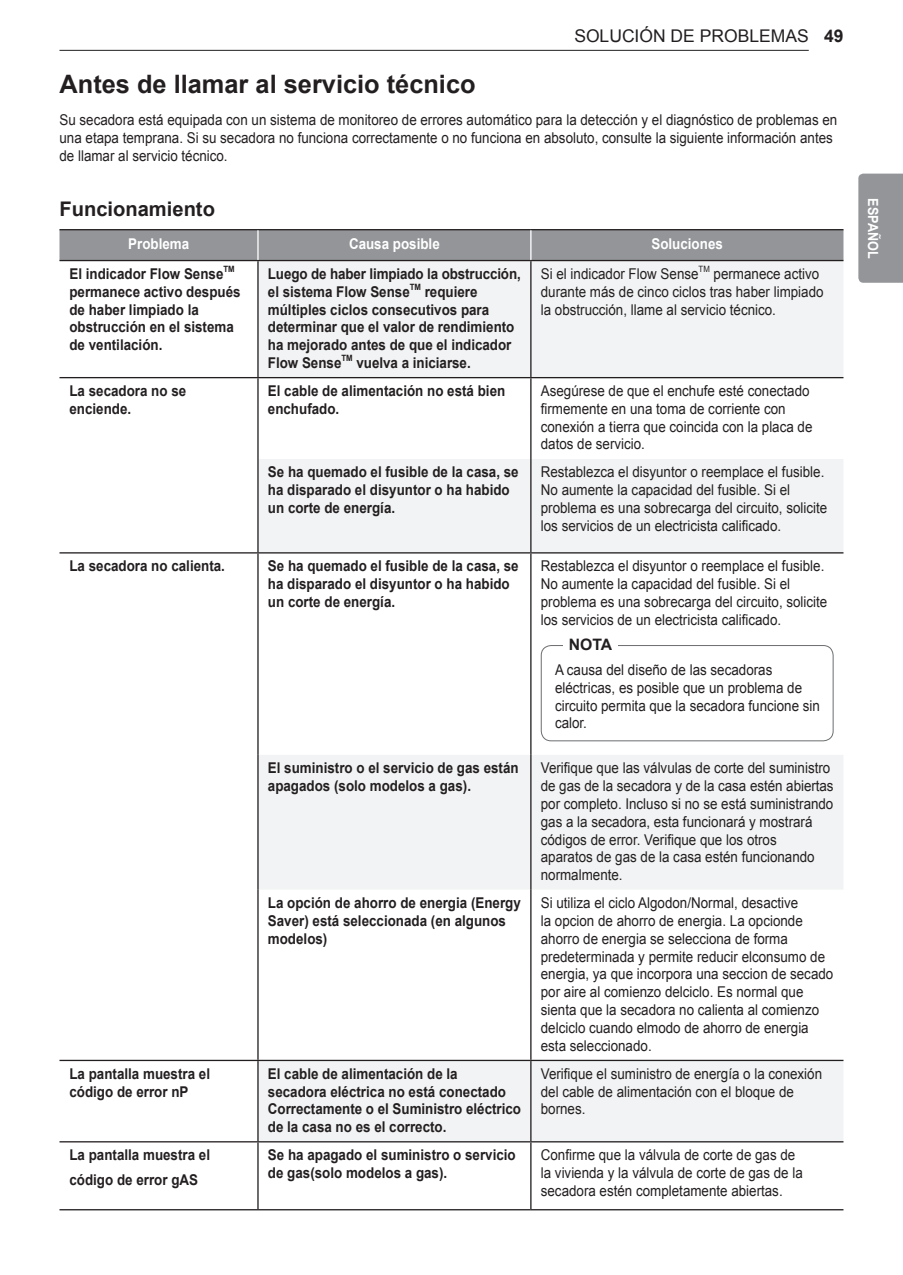
<style>
.page{position:relative;width:903px;height:1275px;background:#fff}
.page>*{position:absolute;margin:0;border:0;box-sizing:border-box;transform-origin:0 0}
.t1{font:700 25.38px "Arial";color:#231f20}
.t2{font:700 20.12px "Arial";color:#231f20}
.t3{font:17.5px "Arial";color:#231f20}
.t4{font:700 17.5px "Arial";color:#231f20}
.t5{font:700 15.75px "Arial";color:#231f20}
.t6{font:14.88px/17.8px "Arial";color:#231f20;scale:.9 1}
.t7{font:700 14.88px/17.8px "Arial";color:#231f20;scale:.9 1}
.t8{font:700 14.88px "Arial";color:#fff;scale:.9 1}
.t9{font:700 14px "Arial";color:#fff;scale:.9 1}
.t10{font:700 8.75px "Arial";color:#231f20;scale:.9 1}
.t11{font:8.75px "Arial";color:#231f20;scale:.9 1}
</style>
<div class="page">
<hr style="left:59px;top:50px;width:750px;height:1px;background:#231f20">
<div style="left:858px;top:174px;width:45px;height:109px;background:#939598"></div>
<div style="left:59px;top:230px;width:784px;height:30px;background:#939598"></div>
<svg style="left:259px;top:261px;width:584px;height:629px;fill:#f2f3f4"></svg>
<svg style="left:259px;top:890px;width:584px;height:319px"></svg>
<hr style="left:59px;top:229px;width:199px;height:1px;background:#231f20">
<hr style="left:258px;top:229px;width:273px;height:1px;background:#231f20">
<hr style="left:531px;top:229px;width:312px;height:1px;background:#231f20">
<hr style="left:59px;top:260px;width:199px;height:1px;background:#231f20">
<hr style="left:258px;top:260px;width:273px;height:1px;background:#231f20">
<hr style="left:531px;top:260px;width:312px;height:1px;background:#231f20">
<hr style="left:257px;top:261px;width:2px;height:116px;background:#231f20">
<hr style="left:530px;top:261px;width:1px;height:116px;background:#231f20">
<hr style="left:59px;top:377px;width:199px;height:1px;background:#231f20">
<hr style="left:258px;top:377px;width:273px;height:1px;background:#231f20">
<hr style="left:257px;top:378px;width:2px;height:81px;background:#231f20">
<hr style="left:531px;top:377px;width:312px;height:1px;background:#231f20">
<hr style="left:530px;top:378px;width:1px;height:81px;background:#231f20">
<hr style="left:257px;top:459px;width:2px;height:93px;background:#231f20">
<hr style="left:530px;top:459px;width:1px;height:93px;background:#231f20">
<hr style="left:59px;top:552px;width:199px;height:1px;background:#231f20">
<hr style="left:258px;top:552px;width:273px;height:1px;background:#231f20">
<hr style="left:257px;top:553px;width:2px;height:202px;background:#231f20">
<hr style="left:531px;top:552px;width:312px;height:1px;background:#231f20">
<hr style="left:530px;top:553px;width:1px;height:202px;background:#231f20">
<hr style="left:257px;top:755px;width:2px;height:135px;background:#231f20">
<hr style="left:530px;top:755px;width:1px;height:135px;background:#231f20">
<hr style="left:257px;top:890px;width:2px;height:170px;background:#231f20">
<hr style="left:530px;top:890px;width:1px;height:170px;background:#231f20">
<hr style="left:257px;top:1061px;width:2px;height:80px;background:#231f20">
<hr style="left:530px;top:1061px;width:1px;height:80px;background:#231f20">
<hr style="left:257px;top:1142px;width:2px;height:67px;background:#231f20">
<hr style="left:530px;top:1142px;width:1px;height:67px;background:#231f20">
<hr style="left:59px;top:1060px;width:199px;height:1px;background:#231f20">
<hr style="left:59px;top:1209px;width:199px;height:1px;background:#231f20">
<hr style="left:258px;top:1060px;width:273px;height:1px;background:#231f20">
<hr style="left:531px;top:1060px;width:312px;height:1px;background:#231f20">
<hr style="left:258px;top:1209px;width:273px;height:1px;background:#231f20">
<hr style="left:531px;top:1209px;width:312px;height:1px;background:#231f20">
<hr style="left:257px;top:230px;width:2px;height:30px;background:#fff">
<hr style="left:530px;top:230px;width:1px;height:30px;background:#fff">
<hr style="left:59px;top:1141px;width:199px;height:1px;background:#231f20">
<hr style="left:258px;top:1141px;width:273px;height:1px;background:#231f20">
<hr style="left:531px;top:1141px;width:312px;height:1px;background:#231f20">
<div style="left:541px;top:645px;width:292px;height:96px;border:1px solid #6c6d70;border-radius:10px"></div>
<div style="left:563px;top:640px;width:54px;height:13px;background:#fff"></div>
<p class="t3" style="left:574px;top:25px;width:24px">Solución</p>
<p class="t3" style="left:670px;top:25px;width:43px">de problemas</p>
<p class="t4" style="left:824px;top:25px;width:21px">49</p>
<h1 class="t1" style="left:59px;top:67px;width:418px">Antes de llamar al servicio técnico</h1>
<p class="t6" style="left:59px;top:111px;width:865px">Su secadora está equipada con un sistema de monitoreo de errores automático para la detección y el diagnóstico de problemas en una etapa temprana. Si su secadora no funciona correctamente o no funciona en absoluto, consulte la siguiente información antes de llamar al servicio técnico.</p>
<h2 class="t2" style="left:59px;top:196px;width:157px">Funcionamiento</h2>
<p class="t8" style="left:128px;top:234px;width:69px">Problema</p>
<p class="t8" style="left:349px;top:234px;width:102px">Causa posible</p>
<p class="t8" style="left:651px;top:234px;width:81px">Soluciones</p>
<p class="t7" style="left:69px;top:265px;width:173px">El indicador Flow Sense</p>
<p class="t10" style="left:223px;top:263px;width:14px">TM</p>
<p class="t7" style="left:69px;top:283px;width:192px">permanece activo después de haber limpiado la obstrucción en el sistema de ventilación.</p>
<p class="t6" style="left:541px;top:265px;width:177px">Si el indicador Flow Sense</p>
<p class="t11" style="left:698px;top:263px;width:14px">TM</p>
<p class="t7" style="left:268px;top:265px;width:282px">Luego de haber limpiado la obstrucción, el sistema Flow Sense</p>
<p class="t6" style="left:541px;top:265px;width:316px;text-indent:173px">permanece activo durante más de cinco ciclos tras haber limpiado la obstrucción, llame al servicio técnico.</p>
<p class="t10" style="left:410px;top:281px;width:14px">TM</p>
<p class="t7" style="left:268px;top:283px;width:275px;text-indent:157px">requiere múltiples ciclos consecutivos para determinar que el valor de rendimiento ha mejorado antes de que el indicador<br>Flow Sense</p>
<p class="t10" style="left:341px;top:352px;width:14px">TM</p>
<p class="t7" style="left:356px;top:354px;width:129px">vuelva a iniciarse.</p>
<p class="t7" style="left:69px;top:382px;width:131px">La secadora no se enciende.</p>
<p class="t7" style="left:268px;top:382px;width:265px">El cable de alimentación no está bien enchufado.</p>
<p class="t6" style="left:541px;top:382px;width:303px">Asegúrese de que el enchufe esté conectado firmemente en una toma de corriente con conexión a tierra que coincida con la placa de datos de servicio.</p>
<p class="t7" style="left:268px;top:464px;width:280px">Se ha quemado el fusible de la casa, se ha disparado el disyuntor o ha habido un corte de energía.</p>
<p class="t6" style="left:541px;top:463px;width:320px">Restablezca el disyuntor o reemplace el fusible.<br>No aumente la capacidad del fusible. Si el problema es una sobrecarga del circuito, solicite los servicios de un electricista calificado.</p>
<p class="t7" style="left:69px;top:557px;width:174px">La secadora no calienta.</p>
<p class="t7" style="left:268px;top:557px;width:280px">Se ha quemado el fusible de la casa, se ha disparado el disyuntor o ha habido un corte de energía.</p>
<p class="t6" style="left:541px;top:557px;width:320px">Restablezca el disyuntor o reemplace el fusible.<br>No aumente la capacidad del fusible. Si el problema es una sobrecarga del circuito, solicite los servicios de un electricista calificado.</p>
<p class="t5" style="left:569px;top:634px;width:45px">NOTA</p>
<p class="t6" style="left:555px;top:661px;width:296px">A causa del diseño de las secadoras eléctricas, es posible que un problema de circuito permita que la secadora funcione sin calor.</p>
<p class="t7" style="left:268px;top:759px;width:280px">El suministro o el servicio de gas están apagados (solo modelos a gas).</p>
<p class="t6" style="left:541px;top:759px;width:327px">Verifique que las válvulas de corte del suministro de gas de la secadora y de la casa estén abiertas por completo. Incluso si no se está suministrando gas a la secadora, esta funcionará y mostrará códigos de error. Verifique que los otros<br>aparatos de gas de la casa estén funcionando normalmente.</p>
<p class="t7" style="left:268px;top:894px;width:283px">La opción de ahorro de energia (Energy<br>Saver) está seleccionada (en algunos modelos)</p>
<p class="t6" style="left:541px;top:894px;width:326px">Si utiliza el ciclo Algodon/Normal, desactive<br>la opcion de ahorro de energia. La opcionde ahorro de energia se selecciona de forma predeterminada y permite reducir elconsumo de energia, ya que incorpora una seccion de secado por aire al comienzo delciclo. Es normal que sienta que la secadora no calienta al comienzo delciclo cuando elmodo de ahorro de energia esta seleccionado.</p>
<p class="t7" style="left:69px;top:1065px;width:158px">La pantalla muestra el código de error nP</p>
<p class="t7" style="left:268px;top:1065px;width:283px">El cable de alimentación de la<br>secadora eléctrica no está conectado Correctamente o el Suministro eléctrico de la casa no es el correcto.</p>
<p class="t6" style="left:541px;top:1065px;width:314px">Verifique el suministro de energía o la conexión del cable de alimentación con el bloque de bornes.</p>
<p class="t7" style="left:69px;top:1142px;width:158px;line-height:25.4px">La pantalla muestra el código de error gAS</p>
<p class="t7" style="left:268px;top:1146px;width:277px">Se ha apagado el suministro o servicio de gas(solo modelos a gas).</p>
<p class="t6" style="left:541px;top:1146px;width:293px">Confirme que la válvula de corte de gas de la vivienda y la válvula de corte de gas de la secadora estén completamente abiertas.</p>
<p class="t9" style="left:882px;top:198px;width:68px;rotate:90deg">Español</p>
</div>
